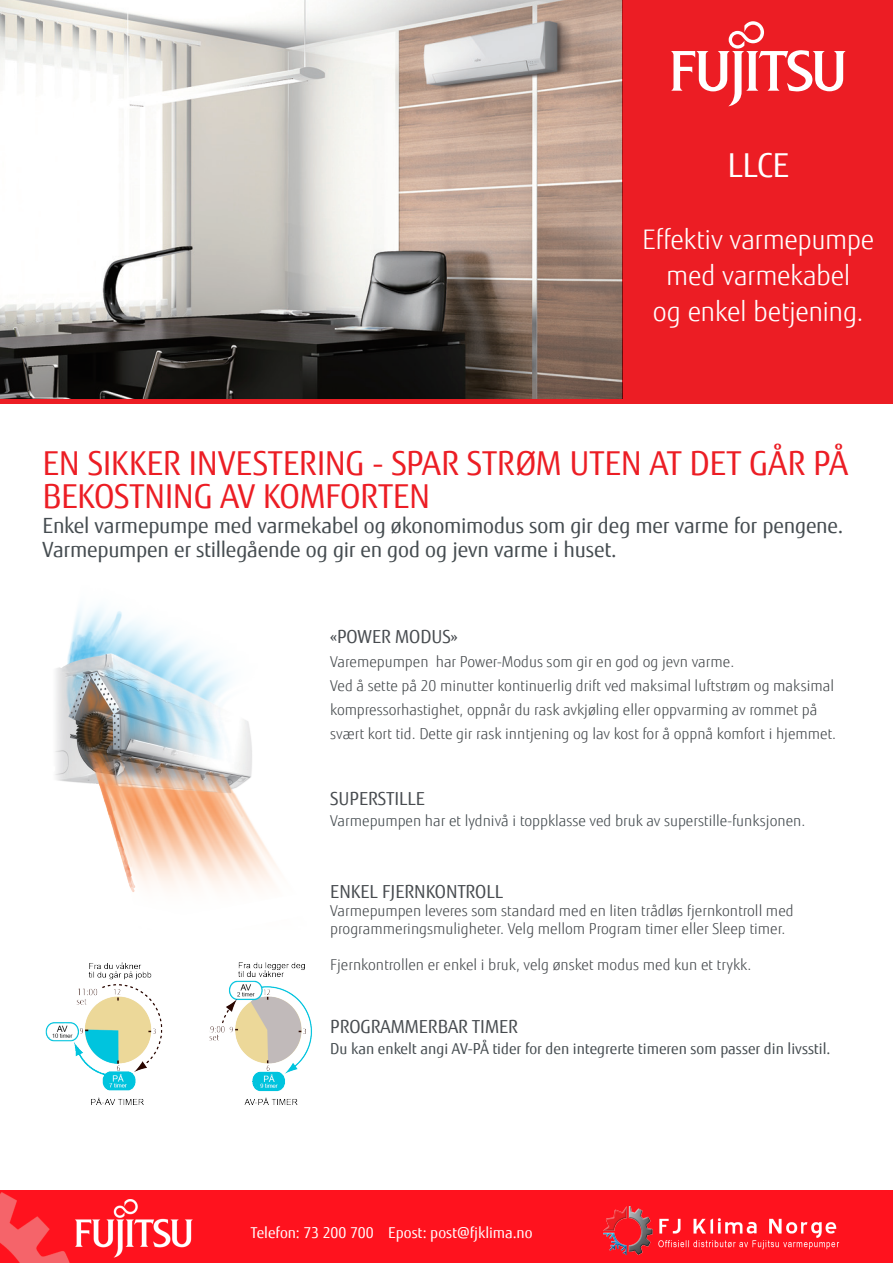
<style>
.page{position:relative;width:893px;height:1263px;background:#fff}
.page>*{position:absolute;margin:0;border:0;box-sizing:border-box;transform-origin:0 0}
.Heading_1{font:33px/33px "Fujitsu Sans";letter-spacing:-.01em;color:#ec1d24}
.Product_description2{font:33px "Fujitsu Sans";color:#fff}
.Product_description2-2{font:300 27px "Fujitsu Sans";letter-spacing:-.015em;color:#fff}
.t1{font:21px "Fujitsu Sans";letter-spacing:-.01em;color:#454c50}
.t2{font:18px "Fujitsu Sans";color:#474b4f}
.t3{font:300 15px/24px "Fujitsu Sans";color:#484c4f}
.t4{font:15px "Fujitsu Sans";color:#454c50}
.t5{font:300 15px "Fujitsu Sans";color:#454c50}
.contact_data{font:15px "Fujitsu Sans";color:#fff}
</style>
<div class="page">
<img style="left:0;top:1191px;width:893px;height:72px">
<img style="left:0;top:0;width:622px;height:400px">
<div style="left:622px;top:0;width:271px;height:404px;background:#ec1d24"></div>
<img style="left:597px;top:1203px;width:253px;height:58px">
<img style="left:55px;top:607px;width:224px;height:285px">
<img style="left:45px;top:962px;width:267px;height:143px">
<svg style="left:671px;top:21px;width:175px;height:85px"></svg>
<hr style="left:0;top:400px;width:622px;height:4px;background:#ec1d24">
<p class="Product_description2" style="left:727px;top:145px;width:63px">LLCE</p>
<p class="Product_description2-2" style="left:642px;top:224px;width:234px">Effektiv varmepumpe</p>
<p class="Product_description2-2" style="left:666px;top:260px;width:186px">med varmekabel</p>
<p class="Product_description2-2" style="left:653px;top:296px;width:212px">og enkel betjening.</p>
<p class="Heading_1" style="left:43px;top:446px;width:807px">EN SIKKER INVESTERING - SPAR STRØM UTEN AT DET GÅR PÅ<br>BEKOSTNING AV KOMFORTEN</p>
<p class="t1" style="left:43px;top:513px;width:802px">Enkel varmepumpe med varmekabel og økonomimodus som gir deg mer varme for pengene.</p>
<p class="t1" style="left:43px;top:537px;width:576px">Varmepumpen er stillegående og gir en god og jevn varme i huset.</p>
<p class="t2" style="left:330px;top:625px;width:129px">«POWER MODUS»</p>
<p class="t3" style="left:330px;top:649px;width:406px">Varemepumpen har Power-Modus som gir en god og jevn varme.</p>
<p class="t3" style="left:330px;top:673px;width:507px">Ved å sette på 20 minutter kontinuerlig drift ved maksimal luftstrøm og maksimal kompressorhastighet, oppnår du rask avkjøling eller oppvarming av rommet på svært kort tid. Dette gir rask inntjening og lav kost for å oppnå komfort i hjemmet.</p>
<p class="t2" style="left:330px;top:787px;width:96px">SUPERSTILLE</p>
<p class="t5" style="left:330px;top:811px;width:477px">Varmepumpen har et lydnivå i toppklasse ved bruk av superstille-funksjonen.</p>
<p class="t2" style="left:330px;top:880px;width:174px">ENKEL FJERNKONTROLL</p>
<p class="t3" style="left:330px;top:898px;width:465px">Varmepumpen leveres som standard med en liten trådløs fjernkontroll med</p>
<p class="t3" style="left:330px;top:916px;width:457px">programmeringsmuligheter. Velg mellom Program timer eller Sleep timer.</p>
<p class="t3" style="left:330px;top:952px;width:423px">Fjernkontrollen er enkel i bruk, velg ønsket modus med kun et trykk.</p>
<p class="t2" style="left:330px;top:1015px;width:189px">PROGRAMMERBAR TIMER</p>
<p class="t4" style="left:330px;top:1039px;width:502px">Du kan enkelt angi AV-PÅ tider for den integrerte timeren som passer din livsstil.</p>
<p class="contact_data" style="left:251px;top:1223px;width:283px">Telefon: 73 200 700 Epost: post@fjklima.no</p>
</div>
